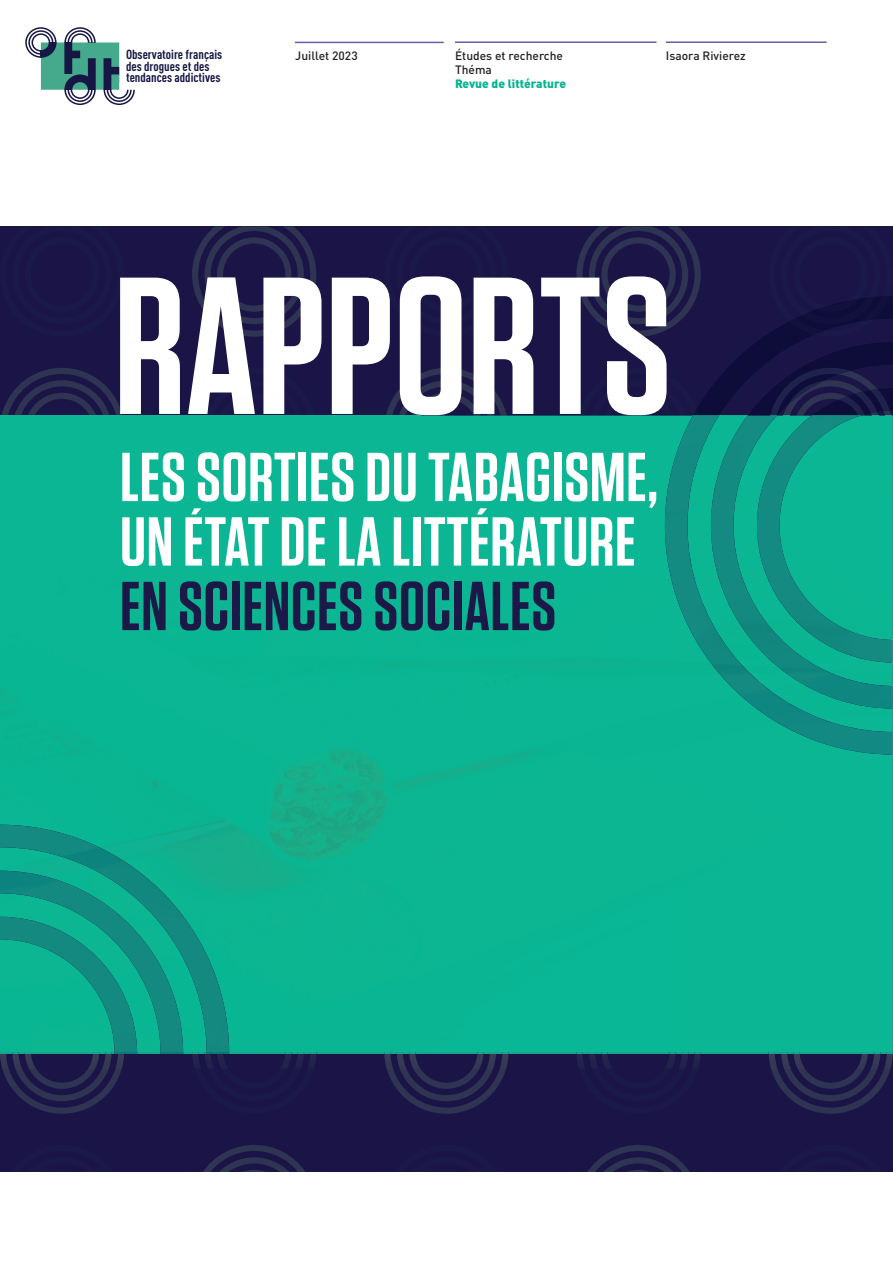
<style>
.page{position:relative;width:893px;height:1263px;background:#fff}
.page>*{position:absolute;margin:0;border:0;box-sizing:border-box;transform-origin:0 0}
.t1{font:600 194.7px "Tungsten";color:#fff}
.t2{font:600 69px/64.5px "Tungsten";letter-spacing:.01em;color:#fff}
.t3{font:600 69px "Tungsten";letter-spacing:.01em;color:#1b1948}
.t4{font:700 condensed 12.9px/11.4px "DIN Pro";color:#171745}
.t5{font:500 12px/14.4px "DIN Pro";color:#231f20}
.t6{font:900 12px "DIN Pro";color:#06b490}
</style>
<div class="page">
<div style="left:0;top:226px;width:893px;height:946px;background:#1a1546"></div>
<svg style="left:771px;top:1069px;width:119px;height:45px"></svg>
<svg style="left:588px;top:1145px;width:101px;height:26px"></svg>
<svg style="left:387px;top:1069px;width:119px;height:45px"></svg>
<svg style="left:192px;top:226px;width:124px;height:111px"></svg>
<svg style="left:204px;top:1145px;width:101px;height:26px"></svg>
<svg style="left:2px;top:1069px;width:120px;height:45px"></svg>
<div style="left:508px;top:754px;width:385px;height:303px;background:#0ab694"></div>
<img style="left:769px;top:1054px;width:124px;height:15px">
<img style="left:781px;top:1054px;width:99px;height:15px">
<img style="left:384px;top:1054px;width:124px;height:15px">
<img style="left:397px;top:1054px;width:99px;height:15px">
<img style="left:0;top:1054px;width:124px;height:15px">
<img style="left:12px;top:1054px;width:100px;height:15px">
<img style="left:576px;top:1054px;width:125px;height:13px">
<img style="left:589px;top:1054px;width:99px;height:13px">
<img style="left:192px;top:1054px;width:124px;height:13px">
<img style="left:205px;top:1054px;width:99px;height:13px">
<div style="left:0;top:416px;width:693px;height:638px;background:#0ab693"></div>
<svg style="left:386px;top:368px;width:121px;height:49px"></svg>
<svg style="left:2px;top:368px;width:121px;height:49px"></svg>
<svg style="left:194px;top:415px;width:121px;height:2px"></svg>
<img style="left:6px;top:1052px;width:887px;height:2px">
<svg style="left:207px;top:1052px;width:22px;height:2px"></svg>
<img style="left:0;top:825px;width:229px;height:227px">
<img style="left:115px;top:1052px;width:22px;height:2px">
<svg style="left:118px;top:1052px;width:6px;height:2px"></svg>
<img style="left:0;top:871px;width:183px;height:181px">
<img style="left:665px;top:417px;width:228px;height:337px">
<svg style="left:576px;top:226px;width:317px;height:191px"></svg>
<img style="left:711px;top:416px;width:182px;height:292px">
<hr style="left:455px;top:41px;width:202px;height:2px;background:#685ea9">
<hr style="left:666px;top:41px;width:161px;height:2px;background:#685ea9">
<div style="left:41px;top:43px;width:78px;height:47px;background:#45a98b"></div>
<svg style="left:104px;top:58px;width:31px;height:47px"></svg>
<svg style="left:64px;top:27px;width:32px;height:78px"></svg>
<svg style="left:25px;top:27px;width:32px;height:31px"></svg>
<hr style="left:295px;top:42px;width:149px;height:1px;background:#685ea9">
<p class="t5" style="left:295px;top:47px;width:64px">Juillet 2023</p>
<p class="t5" style="left:455px;top:47px;width:110px">Études et recherche<br>Théma</p>
<p class="t6" style="left:455px;top:74px;width:113px">Revue de littérature</p>
<p class="t4" style="left:126px;top:48px;width:98px">Observatoire français</p>
<p class="t5" style="left:666px;top:47px;width:82px">Isaora Rivierez</p>
<p class="t4" style="left:126px;top:59px;width:96px">des drogues et des tendances addictives</p>
<h1 class="t1" style="left:114px;top:244px;width:559px">RAPPORTS</h1>
<h2 class="t2" style="left:120px;top:446px;width:539px">LES SORTIES DU TABAGISME,<br>UN ÉTAT DE LA LITTÉRATURE</h2>
<h2 class="t3" style="left:120px;top:570px;width:438px">EN SCIENCES SOCIALES</h2>
</div>
